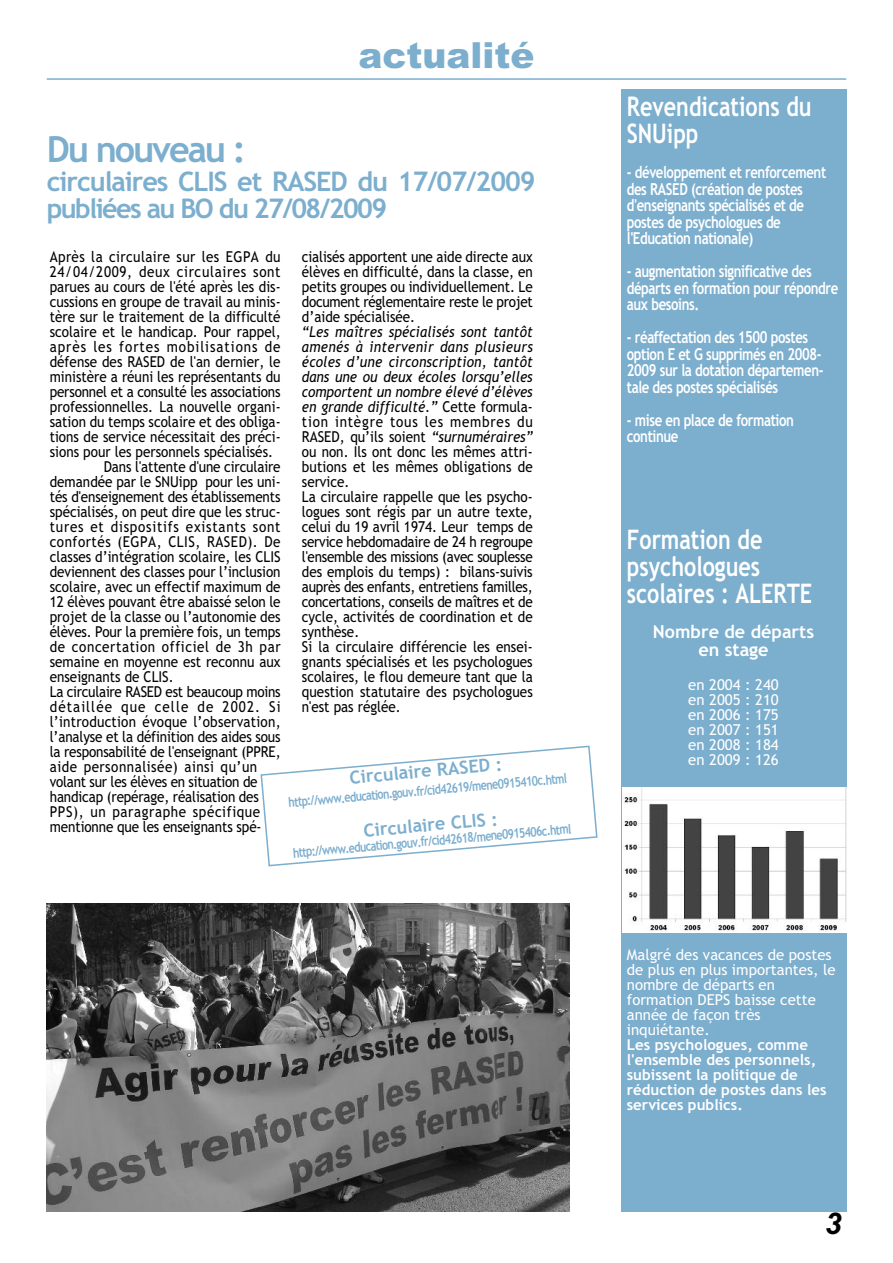
<style>
.page{position:relative;width:893px;height:1263px;background:#fff}
.page>*{position:absolute;margin:0;border:0;box-sizing:border-box;transform-origin:0 0}
.t1{font:700 36px "Trebuchet MS";letter-spacing:-.06em;color:#7caece}
.t2{font:900 36px "Arial";color:#7caece}
.t3{font:italic 700 30px "Arial";color:#000}
.t4{font:700 27px/27px "Trebuchet MS";color:#fff;scale:.8 1}
.t5{font:700 27px/27px "Trebuchet MS";letter-spacing:-.04em;color:#7caece}
.t6{font:18px "Trebuchet MS Bold OTF";color:#7caece}
.t7{font:700 18px/18px "Trebuchet MS";color:#fff;text-align:center}
.t8{font:700 16.5px/16.5px "Trebuchet MS";letter-spacing:-.03em;color:#fff;scale:.8 1}
.t9{font:15px/15px "Trebuchet MS";color:#000;text-align:justify;scale:.9 1}
.t10{font:15px/15px "Trebuchet MS";color:#fff;text-align:justify}
.t11{font:700 15px/15px "Trebuchet MS";color:#fff}
.t12{font:15px "Trebuchet MS";letter-spacing:-.02em;color:#000;scale:.9 1}
.t13{font:15px "Trebuchet MS";letter-spacing:.045em;color:#000;scale:.9 1}
.t14{font:15px "Trebuchet MS";letter-spacing:.055em;color:#000;scale:.9 1}
.t15{font:15px "Trebuchet MS";letter-spacing:.05em;color:#000;scale:.9 1}
.t16{font:15px "Trebuchet MS";letter-spacing:.03em;color:#000;scale:.9 1}
.t17{font:15px "Trebuchet MS";letter-spacing:.07em;color:#000;scale:.9 1}
.t18{font:15px "Trebuchet MS";letter-spacing:.04em;color:#000;scale:.9 1}
.t19{font:15px "Trebuchet MS";letter-spacing:.035em;color:#000;scale:.9 1}
.t20{font:15px "Trebuchet MS";letter-spacing:.08em;color:#000;scale:.9 1}
.t21{font:13.5px "Trebuchet MS Bold OTF";color:#7caece;scale:.8 1}
.s1{font-style:italic}
</style>
<div class="page">
<hr style="left:47px;top:78px;width:799px;height:2px;background:#7caece">
<div style="left:621px;top:90px;width:225px;height:1122px;background:#7caece"></div>
<img style="left:47px;top:904px;width:523px;height:307px">
<svg style="left:260px;top:745px;width:338px;height:122px"></svg>
<img style="left:622px;top:787px;width:224px;height:146px">
<h1 class="t2" style="left:358px;top:35px;width:178px">actualité</h1>
<h1 class="t1" style="left:47px;top:128px;width:201px">Du nouveau :</h1>
<h3 class="t5" style="left:47px;top:168px;width:490px">circulaires CLIS et RASED du 17/07/2009 publiées au BO du 27/08/2009</h3>
<p class="t16" style="left:50px;top:248px;width:258px">Après la circulaire sur les EGPA du</p>
<p class="t15" style="left:50px;top:263px;width:258px">24/04/2009, deux circulaires sont</p>
<p class="t9" style="left:50px;top:279px;width:258px">parues au cours de l'été après les dis-</p>
<p class="t9" style="left:50px;top:294px;width:258px">cussions en groupe de travail au minis-</p>
<p class="t9" style="left:50px;top:309px;width:258px">tère sur le traitement de la difficulté</p>
<p class="t9" style="left:50px;top:324px;width:258px">scolaire et le handicap. Pour rappel,</p>
<p class="t17" style="left:50px;top:338px;width:258px">après les fortes mobilisations de</p>
<p class="t9" style="left:50px;top:354px;width:258px">défense des RASED de l'an dernier, le</p>
<p class="t9" style="left:50px;top:369px;width:258px">ministère a réuni les représentants du</p>
<p class="t9" style="left:50px;top:384px;width:258px">personnel et a consulté les associations</p>
<p class="t9" style="left:50px;top:399px;width:258px">professionnelles. La nouvelle organi-</p>
<p class="t9" style="left:50px;top:414px;width:258px">sation du temps scolaire et des obliga-</p>
<p class="t9" style="left:50px;top:429px;width:258px">tions de service nécessitait des préci-</p>
<p class="t9" style="left:50px;top:444px;width:250px">sions pour les personnels spécialisés.</p>
<p class="t9" style="left:104px;top:459px;width:198px">Dans l'attente d'une circulaire</p>
<p class="t9" style="left:50px;top:474px;width:258px">demandée par le SNUipp pour les uni-</p>
<p class="t9" style="left:50px;top:489px;width:258px">tés d'enseignement des établissements</p>
<p class="t9" style="left:50px;top:504px;width:258px">spécialisés, on peut dire que les struc-</p>
<p class="t14" style="left:50px;top:518px;width:258px">tures et dispositifs existants sont</p>
<p class="t18" style="left:50px;top:533px;width:258px">confortés (EGPA, CLIS, RASED). De</p>
<p class="t9" style="left:50px;top:549px;width:258px">classes d’intégration scolaire, les CLIS</p>
<p class="t9" style="left:50px;top:564px;width:258px">deviennent des classes pour l’inclusion</p>
<p class="t9" style="left:50px;top:579px;width:258px">scolaire, avec un effectif maximum de</p>
<p class="t9" style="left:50px;top:594px;width:258px">12 élèves pouvant être abaissé selon le</p>
<p class="t9" style="left:50px;top:609px;width:258px">projet de la classe ou l’autonomie des</p>
<p class="t9" style="left:50px;top:624px;width:258px">élèves. Pour la première fois, un temps</p>
<p class="t13" style="left:50px;top:638px;width:258px">de concertation officiel de 3h par</p>
<p class="t9" style="left:50px;top:654px;width:258px">semaine en moyenne est reconnu aux</p>
<p class="t9" style="left:50px;top:669px;width:139px">enseignants de CLIS.</p>
<p class="t12" style="left:50px;top:683px;width:258px">La circulaire RASED est beaucoup moins</p>
<p class="t20" style="left:50px;top:698px;width:258px">détaillée que celle de 2002. Si</p>
<p class="t9" style="left:50px;top:714px;width:258px">l’introduction évoque l’observation,</p>
<p class="t9" style="left:50px;top:729px;width:258px">l’analyse et la définition des aides sous</p>
<p class="t9" style="left:50px;top:744px;width:258px">la responsabilité de l'enseignant (PPRE,</p>
<p class="t19" style="left:50px;top:758px;width:232px">aide personnalisée) ainsi qu’un</p>
<p class="t12" style="left:50px;top:773px;width:232px">volant sur les élèves en situation de</p>
<p class="t9" style="left:50px;top:789px;width:234px">handicap (repérage, réalisation des</p>
<p class="t13" style="left:50px;top:803px;width:235px">PPS), un paragraphe spécifique</p>
<p class="t9" style="left:50px;top:819px;width:237px">mentionne que les enseignants spé-</p>
<p class="t9" style="left:302px;top:249px;width:258px">cialisés apportent une aide directe aux élèves en difficulté, dans la classe, en petits groupes ou individuellement. Le document réglementaire reste le projet d’aide spécialisée.</p>
<p class="t9" style="left:302px;top:324px;width:258px;text-align:left"><span class="s1">“Les maîtres spécialisés sont tantôt amenés à intervenir dans plusieurs écoles d’une circonscription, tantôt dans une ou deux écoles lorsqu’elles comportent un nombre élevé d’élèves en grande difficulté.”</span> Cette formula&shy;tion intègre tous les membres du RASED, qu’ils soient <span class="s1">“surnuméraires” </span>ou non. Ils ont donc les mêmes attri&shy;butions et les mêmes obligations de service.<br>La circulaire rappelle que les psycho&shy;logues sont régis par un autre texte, celui du 19 avril 1974. Leur temps de service hebdomadaire de 24 h regroupe l'ensemble des missions (avec souplesse des emplois du temps) : bilans-suivis auprès des enfants, entretiens familles, concertations, conseils de maîtres et de cycle, activités de coordination et de synthèse.<br>Si la circulaire différencie les ensei&shy;gnants spécialisés et les psychologues scolaires, le flou demeure tant que la question statutaire des psychologues n'est pas réglée.</p>
<p class="t6" style="left:349px;top:767px;width:155px;rotate:-5deg">Circulaire RASED :</p>
<p class="t21" style="left:288px;top:794px;width:351px;rotate:-5deg">http://www.education.gouv.fr/cid42619/mene0915410c.html</p>
<p class="t6" style="left:363px;top:820px;width:136px;rotate:-5deg">Circulaire CLIS :</p>
<p class="t21" style="left:292px;top:845px;width:351px;rotate:-5deg">http://www.education.gouv.fr/cid42618/mene0915406c.html</p>
<h3 class="t4" style="left:627px;top:93px;width:233px">Revendications du<br>SNUipp</h3>
<p class="t8" style="left:627px;top:164px;width:251px">- développement et renforcement des RASED (création de postes d'enseignants spécialisés et de postes de psychologues de l'Education nationale)</p>
<p class="t8" style="left:627px;top:263px;width:266px">- augmentation significative des départs en formation pour répondre aux besoins.</p>
<p class="t8" style="left:627px;top:329px;width:247px">- réaffectation des 1500 postes option E et G supprimés en 2008-<br>2009 sur la dotation départemen&shy;tale des postes spécialisés</p>
<p class="t8" style="left:627px;top:412px;width:211px">- mise en place de formation continue</p>
<h3 class="t4" style="left:627px;top:526px;width:233px">Formation de psychologues scolaires : ALERTE</h3>
<p class="t7" style="left:653px;top:623px;width:163px">Nombre de départs en stage</p>
<p class="t10" style="left:688px;top:677px;width:92px">en 2004 : 240 en 2005 : 210 en 2006 : 175 en 2007 : 151 en 2008 : 184 en 2009 : 126</p>
<p class="t10" style="left:627px;top:947px;width:210px;text-align:left">Malgré des vacances de postes de plus en plus importantes, le nombre de départs en formation DEPS baisse cette année de façon très inquiétante.</p>
<p class="t11" style="left:627px;top:1037px;width:201px">Les psychologues, comme l'ensemble des personnels, subissent la politique de réduction de postes dans les services publics.</p>
<h2 class="t3" style="left:825px;top:1206px;width:18px">3</h2>
</div>
